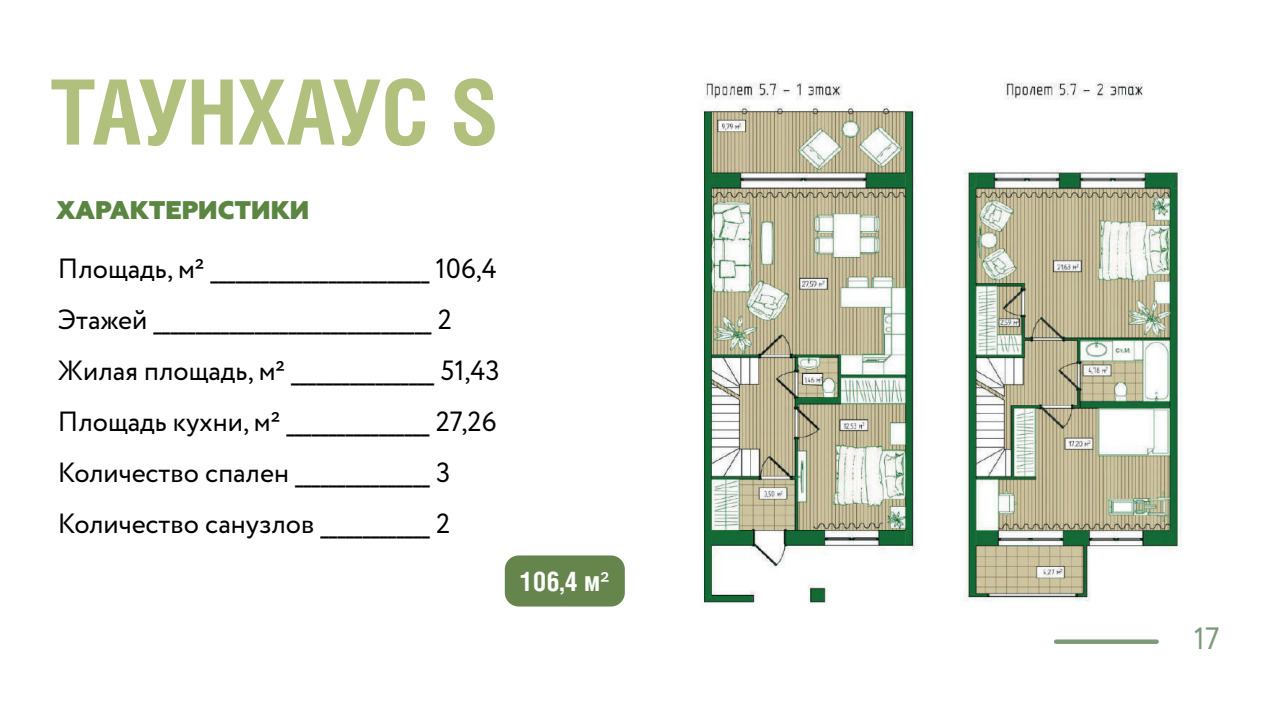
<style>
.page{position:relative;width:1263px;height:711px;background:#fff}
.page>*{position:absolute;margin:0;border:0;box-sizing:border-box;transform-origin:0 0}
.t1{font:700 90px "Helios Cond";color:#b1c07c}
.t2{font:30px "Circe";color:#7b9b7a}
.t3{font:27px/51px "Circe";color:#000001}
.t4{font:700 27px "Helios Cond";color:#fff}
.t5{font:800 25.5px "Geometria";color:#5b8642}
.s1{font-family:"Circe";font-weight:400}
</style>
<div class="page">
<svg style="left:1056px;top:639px;width:100px;height:4px"></svg>
<div style="left:505px;top:555px;width:120px;height:51px;background:#65854c;border-radius:14px"></div>
<img style="left:701px;top:82px;width:482px;height:522px">
<h1 class="t1" style="left:50px;top:58px;width:449px">ТАУНХАУС S</h1>
<p class="t5" style="left:56px;top:195px;width:254px">ХАРАКТЕРИСТИКИ</p>
<p class="t3" style="left:58px;top:244px;width:443px">Площадь, м² __________________________ 106,4<br>Этажей _________________________________ 2<br>Жилая площадь, м² _________________ 51,43<br>Площадь кухни, м² _________________ 27,26<br>Количество спален ________________ 3<br>Количество санузлов _____________ 2</p>
<p class="t4" style="left:520px;top:564px;width:91px">106,4 м<span class="s1">²</span></p>
<p class="t2" style="left:1194px;top:618px;width:27px">17</p>
</div>
